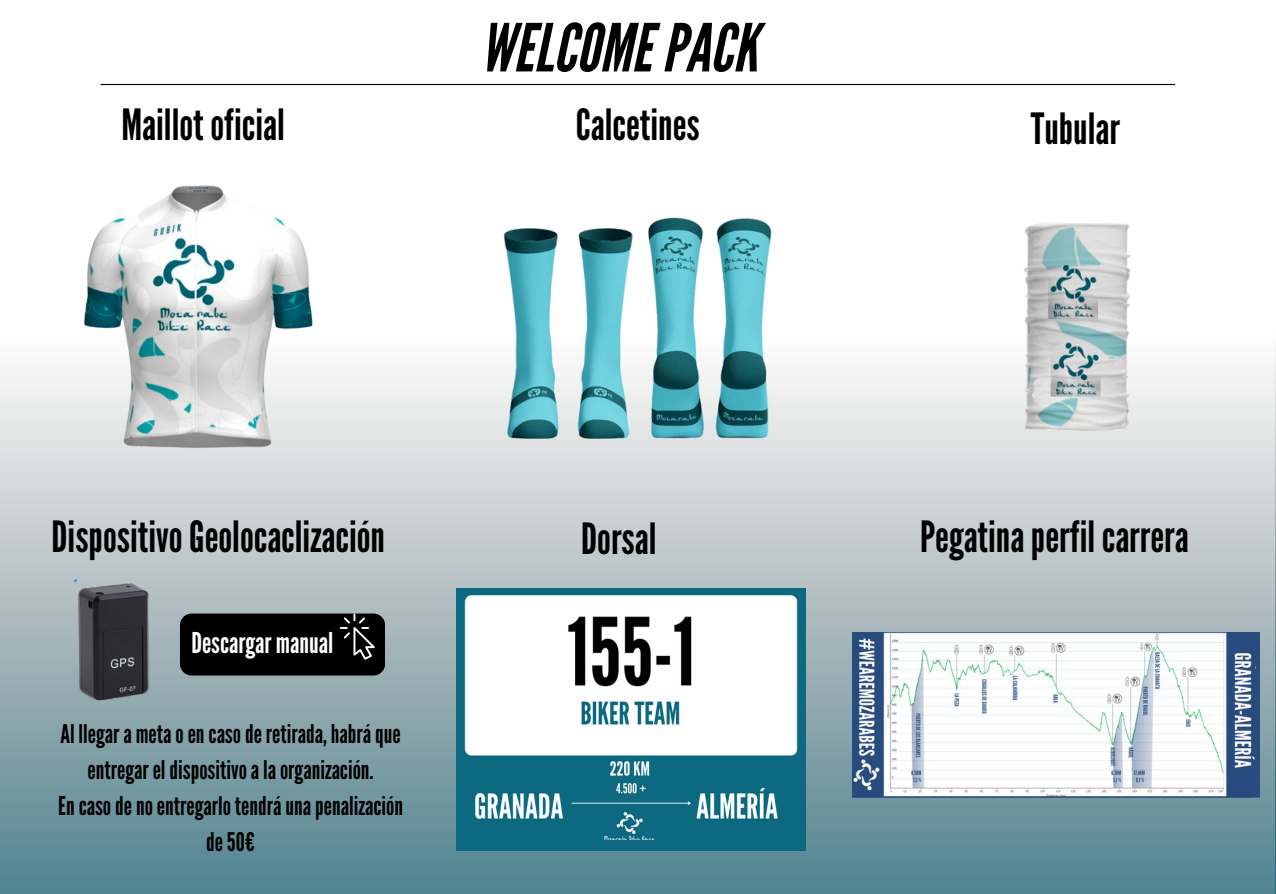
<style>
.page{position:relative;width:1276px;height:894px;background:#fff}
.page>*{position:absolute;margin:0;border:0;box-sizing:border-box;transform-origin:0 0}
.t1{font:italic 66px "League Gothic";color:#000}
.t2{font:42.9px "League Gothic";color:#000}
.t3{font:28.65px "League Gothic";color:#fff}
.t4{font:25.65px/35.8px "League Gothic";color:#000;text-align:center}
</style>
<div class="page">
<hr style="left:101px;top:84px;width:1073px;height:1px;background:#000">
<div style="left:0;top:335px;width:1275px;height:558px;background:linear-gradient(to bottom,#fffaf7,#54818d)"></div>
<img style="left:74px;top:578px;width:89px;height:132px">
<div style="left:180px;top:613px;width:205px;height:62px;background:#000;border-radius:12px"></div>
<img style="left:62px;top:185px;width:282px;height:278px">
<img style="left:473px;top:217px;width:328px;height:246px">
<img style="left:974px;top:222px;width:200px;height:224px">
<img style="left:852px;top:632px;width:407px;height:165px">
<svg style="left:340px;top:613px;width:35px;height:46px"></svg>
<img style="left:456px;top:588px;width:349px;height:262px">
<h2 class="t2" style="left:121px;top:100px;width:165px">Maillotoficial</h2>
<h1 class="t1" style="left:480px;top:10px;width:278px">WELCOMEPACK</h1>
<h2 class="t2" style="left:576px;top:100px;width:125px">Calcetines</h2>
<h2 class="t2" style="left:52px;top:511px;width:335px">DispositivoGeolocaclización</h2>
<h2 class="t2" style="left:581px;top:514px;width:77px">Dorsal</h2>
<p class="t3" style="left:191px;top:626px;width:143px">Descargar manual</p>
<p class="t4" style="left:58px;top:716px;width:346px">Al llegara metaoencasoderetirada,habráque entregareldispositivoalaorganización.<br>Encasodenoentregarlotendráunapenalización de50€</p>
<h2 class="t2" style="left:1030px;top:104px;width:91px">Tubular</h2>
<h2 class="t2" style="left:919px;top:511px;width:270px">Pegatinaperfilcarrera</h2>
</div>
